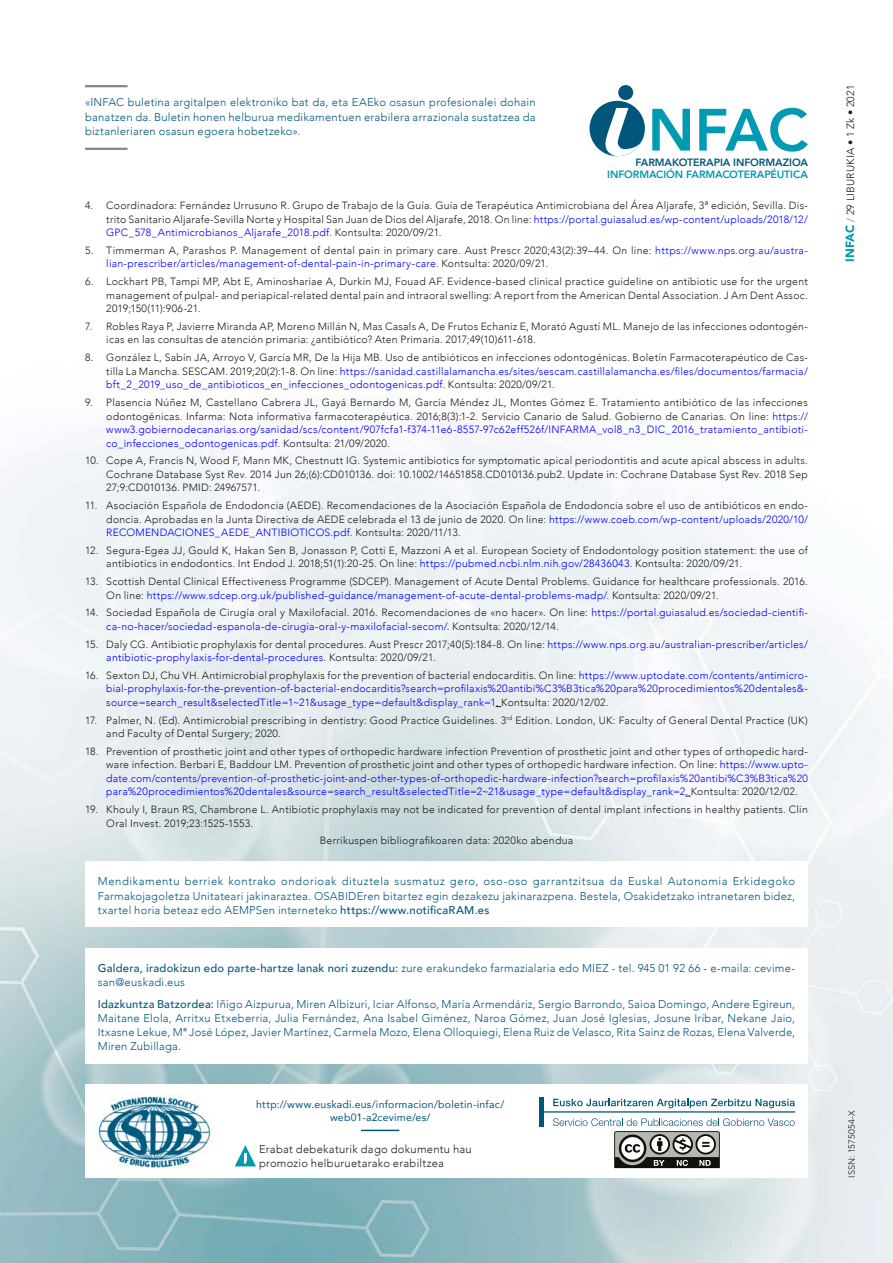
<style>
.page{position:relative;width:893px;height:1263px;background:#fff}
.page>*{position:absolute;margin:0;border:0;box-sizing:border-box;transform-origin:0 0}
.Texto_general{font:300 11.25px/14.2px "Avenir";letter-spacing:.02em;color:#00577b;text-align:justify}
.Texto_general-2{font:300 11.25px/14.2px "Avenir";letter-spacing:.02em;color:#1d1d1b}
.Texto_bibliografia{font:300 10.5px/13.5px "Avenir";letter-spacing:.025em;color:#1d1d1b;text-align:justify}
.Texto_bibliografia-2{font:300 10.5px/13.5px "Avenir";letter-spacing:.025em;color:#00f}
.Texto_general-3{font:10.5px/13.5px "Avenir";letter-spacing:.02em;color:#00577b;text-align:center}
.t1{font:800 10.5px "Avenir";letter-spacing:-.01em;color:#009ab2}
.t2{font:800 10.5px "Avenir";letter-spacing:-.01em;color:#00577b}
.Texto_general-4{font:300 9px "Avenir";letter-spacing:.02em;color:#1d1d1b}
.s1{color:#00f}
.s2{color:#1d1d1b}
.s3{font-weight:500}
.s4{font-weight:900;font-size:12px;color:#009ab2}
.s5{color:#009ab2}
</style>
<div class="page">
<div style="left:589px;top:101px;width:56px;height:55px;background:#00577b;border-radius:50%"></div>
<svg style="left:604px;top:108px;width:41px;height:48px"></svg>
<div style="left:618px;top:85px;width:15px;height:15px;background:#00577b;border-radius:50%"></div>
<svg style="left:652px;top:109px;width:38px;height:42px"></svg>
<svg style="left:699px;top:108px;width:109px;height:44px"></svg>
<hr style="left:361px;top:1130px;width:38px;height:1px;background:#00577b">
<img style="left:98px;top:1094px;width:113px;height:74px">
<svg style="left:553px;top:1099px;width:242px;height:9px"></svg>
<hr style="left:539px;top:1097px;width:4px;height:30px;background:#00577b">
<hr style="left:539px;top:1111px;width:256px;height:1px;background:#00577b">
<svg style="left:235px;top:1145px;width:21px;height:21px"></svg>
<svg style="left:553px;top:1118px;width:242px;height:51px"></svg>
<hr style="left:85px;top:85px;width:43px;height:2px;background:#878787">
<hr style="left:85px;top:148px;width:43px;height:2px;background:#878787">
<p class="Texto_general" style="left:85px;top:95px;width:452px">«INFAC buletina argitalpen elektroniko bat da, eta EAEko osasun profesionalei dohain banatzen da. Buletin honen helburua medikamentuen erabilera arrazionala sustatzea da biztanleriaren osasun egoera hobetzeko».</p>
<p class="t2" style="left:635px;top:154px;width:174px">FARMAKOTERAPIA INFORMAZIOA</p>
<p class="t1" style="left:607px;top:167px;width:202px">INFORMACIÓN FARMACOTERAPÉUTICA</p>
<p class="Texto_bibliografia" style="left:106px;top:199px;width:703px;text-indent:-21px">4. Coordinadora: Fernández Urrusuno R. Grupo de Trabajo de la Guía. Guía de Terapéutica Antimicrobiana del Área Aljarafe, 3ª edición, Sevilla. Dis&shy;trito Sanitario Aljarafe-Sevilla Norte y Hospital San Juan de Dios del Aljarafe, 2018. On line: <span class="s1">https://portal.guiasalud.es/wp-content/uploads/2018/12/ GPC_578_Antimicrobianos_Aljarafe_2018.pdf</span>. Kontsulta: 2020/09/21.</p>
<p class="Texto_bibliografia" style="left:106px;top:244px;width:703px;text-indent:-21px">5. Timmerman A, Parashos P. Management of dental pain in primary care. Aust Prescr 2020;43(2):39–44. On line: <span class="s1">https://www.nps.org.au/austra&shy;lian-prescriber/articles/management-of-dental-pain-in-primary-care</span>. Kontsulta: 2020/09/21.</p>
<p class="Texto_bibliografia" style="left:106px;top:275px;width:703px;text-indent:-21px">6. Lockhart PB, Tampi MP, Abt E, Aminoshariae A, Durkin MJ, Fouad AF. Evidence-based clinical practice guideline on antibiotic use for the urgent management of pulpal- and periapical-related dental pain and intraoral swelling: A report from the American Dental Association. J Am Dent Assoc.<br>2019;150(11):906-21.</p>
<p class="Texto_bibliografia" style="left:106px;top:320px;width:703px;text-indent:-21px">7. Robles Raya P, Javierre Miranda AP, Moreno Millán N, Mas Casals A, De Frutos Echaniz E, Morató Agustí ML. Manejo de las infecciones odontogén&shy;icas en las consultas de atención primaria: ¿antibiótico? Aten Primaria. 2017;49(10)611-618.</p>
<p class="Texto_bibliografia" style="left:106px;top:351px;width:703px;text-indent:-21px">8. González L, Sabín JA, Arroyo V, García MR, De la Hija MB. Uso de antibióticos en infecciones odontogénicas. Boletín Farmacoterapéutico de Cas&shy;tilla La Mancha. SESCAM. 2019;20(2):1-8. On line: <span class="s1">https://sanidad.castillalamancha.es/sites/sescam.castillalamancha.es/files/documentos/farmacia/ bft_2_2019_uso_de_antibioticos_en_infecciones_odontogenicas.pdf</span>. Kontsulta: 2020/09/21.</p>
<p class="Texto_bibliografia" style="left:106px;top:396px;width:703px;text-indent:-21px">9. Plasencia Núñez M, Castellano Cabrera JL, Gayá Bernardo M, García Méndez JL, Montes Gómez E. Tratamiento antibiótico de las infecciones odontogénicas. Infarma: Nota informativa farmacoterapéutica. 2016;8(3):1-2. Servicio Canario de Salud. Gobierno de Canarias. On line: <span class="s1">https:// www3.gobiernodecanarias.org/sanidad/scs/content/907fcfa1-f374-11e6-8557-97c62eff526f/INFARMA_vol8_n3_DIC_2016_tratamiento_antibioti&shy;co_infecciones_odontogenicas.pdf</span>. Kontsulta: 21/09/2020.</p>
<p class="Texto_bibliografia" style="left:106px;top:454px;width:703px;text-indent:-21px">10. Cope A, Francis N, Wood F, Mann MK, Chestnutt IG. Systemic antibiotics for symptomatic apical periodontitis and acute apical abscess in adults.<br>Cochrane Database Syst Rev. 2014 Jun 26;(6):CD010136. doi: 10.1002/14651858.CD010136.pub2. Update in: Cochrane Database Syst Rev. 2018 Sep 27;9:CD010136. PMID: 24967571.</p>
<p class="Texto_bibliografia" style="left:106px;top:499px;width:703px;text-indent:-21px">11. Asociación Española de Endodoncia (AEDE). Recomendaciones de la Asociación Española de Endodoncia sobre el uso de antibióticos en endo&shy;doncia. Aprobadas en la Junta Directiva de AEDE celebrada el 13 de junio de 2020. On line: <span class="s1">https://www.coeb.com/wp-content/uploads/2020/10/ RECOMENDACIONES_AEDE_ANTIBIOTICOS.pdf</span>. Kontsulta: 2020/11/13.</p>
<p class="Texto_bibliografia" style="left:106px;top:543px;width:703px;text-indent:-21px">12. Segura-Egea JJ, Gould K, Hakan Sen B, Jonasson P, Cotti E, Mazzoni A et al. European Society of Endodontology position statement: the use of antibiotics in endodontics. Int Endod J. 2018;51(1):20-25. On line: <span class="s1">https://pubmed.ncbi.nlm.nih.gov/28436043</span>. Kontsulta: 2020/09/21.</p>
<p class="Texto_bibliografia" style="left:106px;top:575px;width:703px;text-indent:-21px">13. Scottish Dental Clinical Effectiveness Programme (SDCEP). Management of Acute Dental Problems. Guidance for healthcare professionals. 2016.<br>On line: <span class="s1">https://www.sdcep.org.uk/published-guidance/management-of-acute-dental-problems-madp/</span>. Kontsulta: 2020/09/21.</p>
<p class="Texto_bibliografia-2" style="left:106px;top:606px;width:703px;text-indent:-21px"><span class="s2">14. Sociedad Española de Cirugía oral y Maxilofacial. 2016. Recomendaciones de «no hacer». On line:</span> https://portal.guiasalud.es/sociedad-cientifi&shy;ca-no-hacer/sociedad-espanola-de-cirugia-oral-y-maxilofacial-secom/<span class="s2">. Kontsulta: 2020/12/14.</span></p>
<p class="Texto_bibliografia" style="left:106px;top:637px;width:703px;text-indent:-21px">15. Daly CG. Antibiotic prophylaxis for dental procedures. Aust Prescr 2017;40(5):184-8. On line: <span class="s1">https://www.nps.org.au/australian-prescriber/articles/ antibiotic-prophylaxis-for-dental-procedures</span>. Kontsulta: 2020/09/21.</p>
<p class="Texto_bibliografia-2" style="left:106px;top:668px;width:703px;text-align:justify;text-indent:-21px"><span class="s2">16. Sexton DJ, Chu VH. Antimicrobial prophylaxis for the prevention of bacterial endocarditis. On line:</span> https://www.uptodate.com/contents/antimicro&shy;bial-prophylaxis-for-the-prevention-of-bacterial-endocarditis?search=profilaxis%20antibi%C3%B3tica%20para%20procedimientos%20dentales&amp;- source=search_result&amp;selectedTitle=1~21&amp;usage_type=default&amp;display_rank=1<span class="s2">. Kontsulta: 2020/12/02.</span></p>
<p class="Texto_bibliografia" style="left:106px;top:713px;width:703px;text-indent:-21px">17. Palmer, N. (Ed). Antimicrobial prescribing in dentistry: Good Practice Guidelines. 3<sup>rd</sup> Edition. London, UK: Faculty of General Dental Practice (UK) and Faculty of Dental Surgery; 2020.</p>
<p class="Texto_bibliografia" style="left:106px;top:744px;width:703px;text-indent:-21px">18. Prevention of prosthetic joint and other types of orthopedic hardware infection Prevention of prosthetic joint and other types of orthopedic hard&shy;ware infection. Berbari E, Baddour LM. Prevention of prosthetic joint and other types of orthopedic hardware infection. On line: <span class="s1">https://www.upto&shy;date.com/contents/prevention-of-prosthetic-joint-and-other-types-of-orthopedic-hardware-infection?search=profilaxis%20antibi%C3%B3tica%20 para%20procedimientos%20dentales&amp;source=search_result&amp;selectedTitle=2~21&amp;usage_type=default&amp;display_rank=2</span>. Kontsulta: 2020/12/02.</p>
<p class="Texto_bibliografia" style="left:106px;top:803px;width:703px;text-indent:-21px">19. Khouly I, Braun RS, Chambrone L. Antibiotic prophylaxis may not be indicated for prevention of dental implant infections in healthy patients. Clin<br>Oral Invest. 2019;23:1525-1553.</p>
<p class="Texto_bibliografia" style="left:320px;top:834px;width:255px">Berrikuspen bibliografikoaren data: 2020ko abendua</p>
<p class="Texto_general" style="left:98px;top:874px;width:699px">Mendikamentu berriek kontrako ondorioak dituztela susmatuz gero, oso-oso garrantzitsua da Euskal Autonomia Erkidegoko Farmakojagoletza Unitateari jakinaraztea. OSABIDEren bitartez egin dezakezu jakinarazpena. Bestela, Osakidetzako intranetaren bidez, txartel horia beteaz edo AEMPSen interneteko <span class="s3">https://www.notificaRAM.es</span></p>
<p class="Texto_general" style="left:98px;top:961px;width:699px"><span class="s3">Galdera, iradokizun edo parte-hartze lanak nori zuzendu:</span> zure erakundeko farmazialaria edo MIEZ - tel. 945 01 92 66 - e-maila: cevime&shy;san@euskadi.eus</p>
<p class="Texto_general" style="left:98px;top:997px;width:699px"><span class="s3">Idazkuntza Batzordea:</span> Iñigo Aizpurua, Miren Albizuri, Iciar Alfonso, María Armendáriz, Sergio Barrondo, Saioa Domingo, Andere Egireun, Maitane Elola, Arritxu Etxeberria, Julia Fernández, Ana Isabel Giménez, Naroa Gómez, Juan José Iglesias, Josune Iribar, Nekane Jaio, Itxasne Lekue, Mª José López, Javier Martínez, Carmela Mozo, Elena Olloquiegi, Elena Ruiz de Velasco, Rita Sainz de Rozas, Elena Valverde, Miren Zubillaga.</p>
<p class="Texto_general-3" style="left:256px;top:1097px;width:250px">http://www.euskadi.eus/informacion/boletin-infac/ web01-a2cevime/es/</p>
<p class="Texto_general-2" style="left:259px;top:1142px;width:214px">Erabat debekaturik dago dokumentu hau promozio helburuetarako erabiltzea</p>
<p class="Texto_bibliografia" style="left:844px;top:262px;width:179px;rotate:-90deg"><span class="s4">INFAC</span> <span class="s5">/</span> 29 LIBURUKIA • 1 Zk • 2021</p>
<p class="Texto_general-4" style="left:846px;top:1178px;width:69px;rotate:-90deg">ISSN: 1575054-X</p>
</div>
